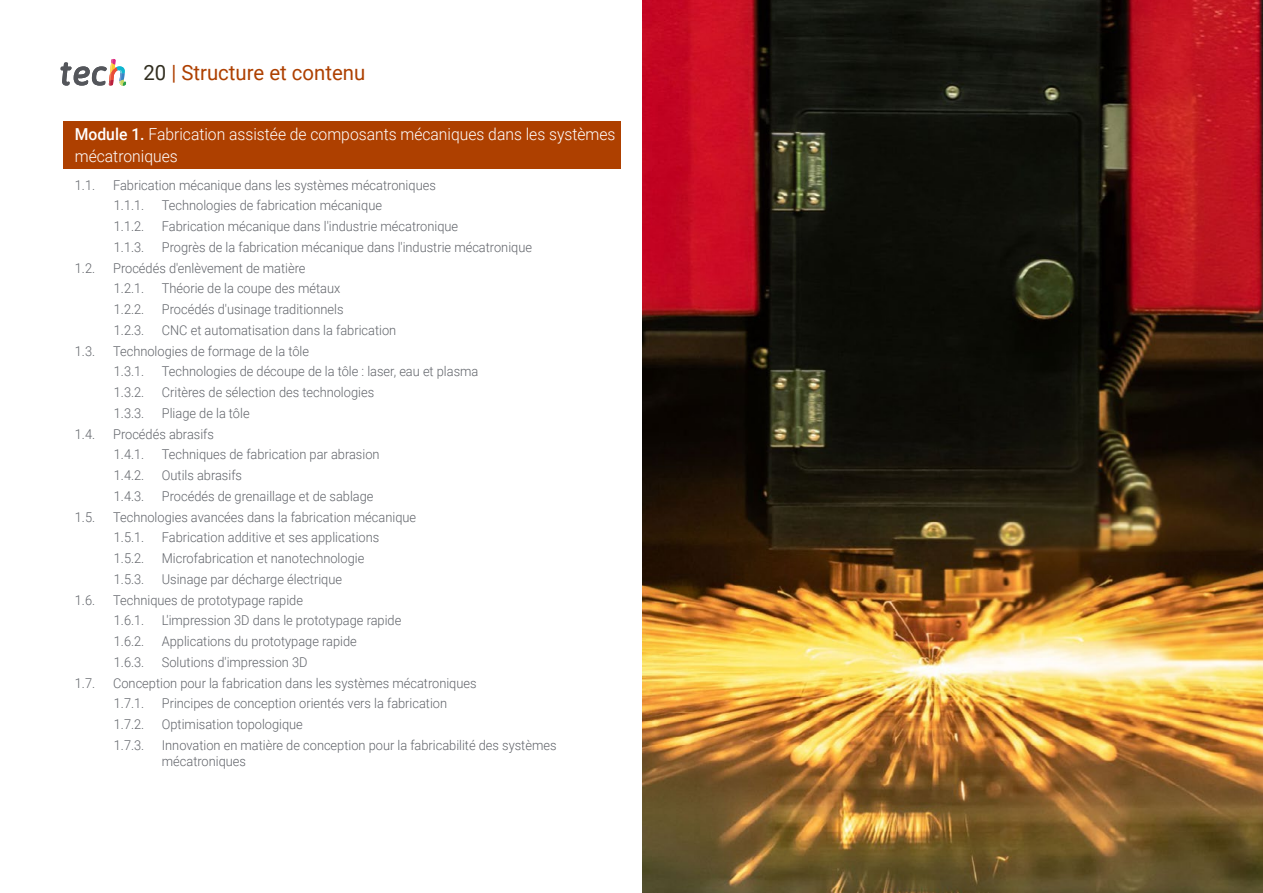
<style>
.page{position:relative;width:1263px;height:893px;background:#fff}
.page>*{position:absolute;margin:0;border:0;box-sizing:border-box;transform-origin:0 0}
.t1{font:21px "Roboto";color:#ae4000}
.t2{font:300 16.5px/22.5px "Roboto";color:#fff;scale:.95 1}
.t3{font:300 13.5px/20.7px "Roboto";color:#61646a;scale:.95 1}
.s1{color:#312e20}
.s2{font-weight:500}
</style>
<div class="page">
<img style="left:642px;top:0;width:621px;height:893px">
<div style="left:64px;top:121px;width:557px;height:48px;background:#ae4000"></div>
<svg style="left:61px;top:59px;width:65px;height:27px"></svg>
<h1 class="t1" style="left:144px;top:57px;width:223px"><span class="s1">20</span> | Structure et contenu</h1>
<p class="t2" style="left:75px;top:122px;width:571px"><span class="s2">Module 1.</span> Fabrication assistée de composants mécaniques dans les systèmes mécatroniques</p>
<p class="t3" style="left:75px;top:174px;width:23px">1.1.</p>
<p class="t3" style="left:113px;top:174px;width:341px">Fabrication mécanique dans les systèmes mécatroniques<br>1.1.1.</p>
<p class="t3" style="left:162px;top:195px;width:233px">Technologies de fabrication mécanique</p>
<p class="t3" style="left:114px;top:215px;width:34px">1.1.2.</p>
<p class="t3" style="left:162px;top:215px;width:313px">Fabrication mécanique dans l'industrie mécatronique</p>
<p class="t3" style="left:114px;top:236px;width:34px">1.1.3.</p>
<p class="t3" style="left:162px;top:236px;width:391px">Progrès de la fabrication mécanique dans l'industrie mécatronique</p>
<p class="t3" style="left:75px;top:257px;width:23px">1.2.</p>
<p class="t3" style="left:113px;top:257px;width:204px">Procédés d'enlèvement de matière<br>1.2.1.</p>
<p class="t3" style="left:162px;top:278px;width:189px">Théorie de la coupe des métaux</p>
<p class="t3" style="left:114px;top:298px;width:34px">1.2.2.</p>
<p class="t3" style="left:162px;top:298px;width:193px">Procédés d'usinage traditionnels</p>
<p class="t3" style="left:114px;top:319px;width:34px">1.2.3.</p>
<p class="t3" style="left:162px;top:319px;width:248px">CNC et automatisation dans la fabrication</p>
<p class="t3" style="left:75px;top:340px;width:23px">1.3.</p>
<p class="t3" style="left:113px;top:340px;width:208px">Technologies de formage de la tôle<br>1.3.1.</p>
<p class="t3" style="left:162px;top:361px;width:335px">Technologies de découpe de la tôle : laser, eau et plasma</p>
<p class="t3" style="left:114px;top:381px;width:34px">1.3.2.</p>
<p class="t3" style="left:162px;top:381px;width:225px">Critères de sélection des technologies</p>
<p class="t3" style="left:114px;top:402px;width:34px">1.3.3.</p>
<p class="t3" style="left:162px;top:402px;width:94px">Pliage de la tôle</p>
<p class="t3" style="left:75px;top:423px;width:23px">1.4.</p>
<p class="t3" style="left:113px;top:423px;width:108px">Procédés abrasifs<br>1.4.1.</p>
<p class="t3" style="left:162px;top:444px;width:231px">Techniques de fabrication par abrasion</p>
<p class="t3" style="left:114px;top:464px;width:34px">1.4.2.</p>
<p class="t3" style="left:162px;top:464px;width:86px">Outils abrasifs</p>
<p class="t3" style="left:114px;top:485px;width:34px">1.4.3.</p>
<p class="t3" style="left:162px;top:485px;width:224px">Procédés de grenaillage et de sablage</p>
<p class="t3" style="left:75px;top:506px;width:23px">1.5.</p>
<p class="t3" style="left:113px;top:506px;width:320px">Technologies avancées dans la fabrication mécanique<br>1.5.1.</p>
<p class="t3" style="left:162px;top:527px;width:230px">Fabrication additive et ses applications</p>
<p class="t3" style="left:114px;top:547px;width:34px">1.5.2.</p>
<p class="t3" style="left:162px;top:547px;width:215px">Microfabrication et nanotechnologie</p>
<p class="t3" style="left:114px;top:568px;width:34px">1.5.3.</p>
<p class="t3" style="left:162px;top:568px;width:191px">Usinage par décharge électrique</p>
<p class="t3" style="left:75px;top:589px;width:23px">1.6.</p>
<p class="t3" style="left:113px;top:589px;width:201px">Techniques de prototypage rapide<br>1.6.1.</p>
<p class="t3" style="left:162px;top:610px;width:254px">L'impression 3D dans le prototypage rapide</p>
<p class="t3" style="left:114px;top:630px;width:34px">1.6.2.</p>
<p class="t3" style="left:162px;top:630px;width:207px">Applications du prototypage rapide</p>
<p class="t3" style="left:114px;top:651px;width:34px">1.6.3.</p>
<p class="t3" style="left:162px;top:651px;width:155px">Solutions d'impression 3D</p>
<p class="t3" style="left:75px;top:672px;width:23px">1.7.</p>
<p class="t3" style="left:113px;top:672px;width:384px">Conception pour la fabrication dans les systèmes mécatroniques<br>1.7.1.</p>
<p class="t3" style="left:162px;top:693px;width:302px">Principes de conception orientés vers la fabrication</p>
<p class="t3" style="left:114px;top:713px;width:34px">1.7.2.</p>
<p class="t3" style="left:162px;top:713px;width:150px">Optimisation topologique</p>
<p class="t3" style="left:114px;top:734px;width:34px">1.7.3.</p>
<p class="t3" style="left:162px;top:736px;width:417px;line-height:16.5px">Innovation en matière de conception pour la fabricabilité des systèmes mécatroniques</p>
</div>
